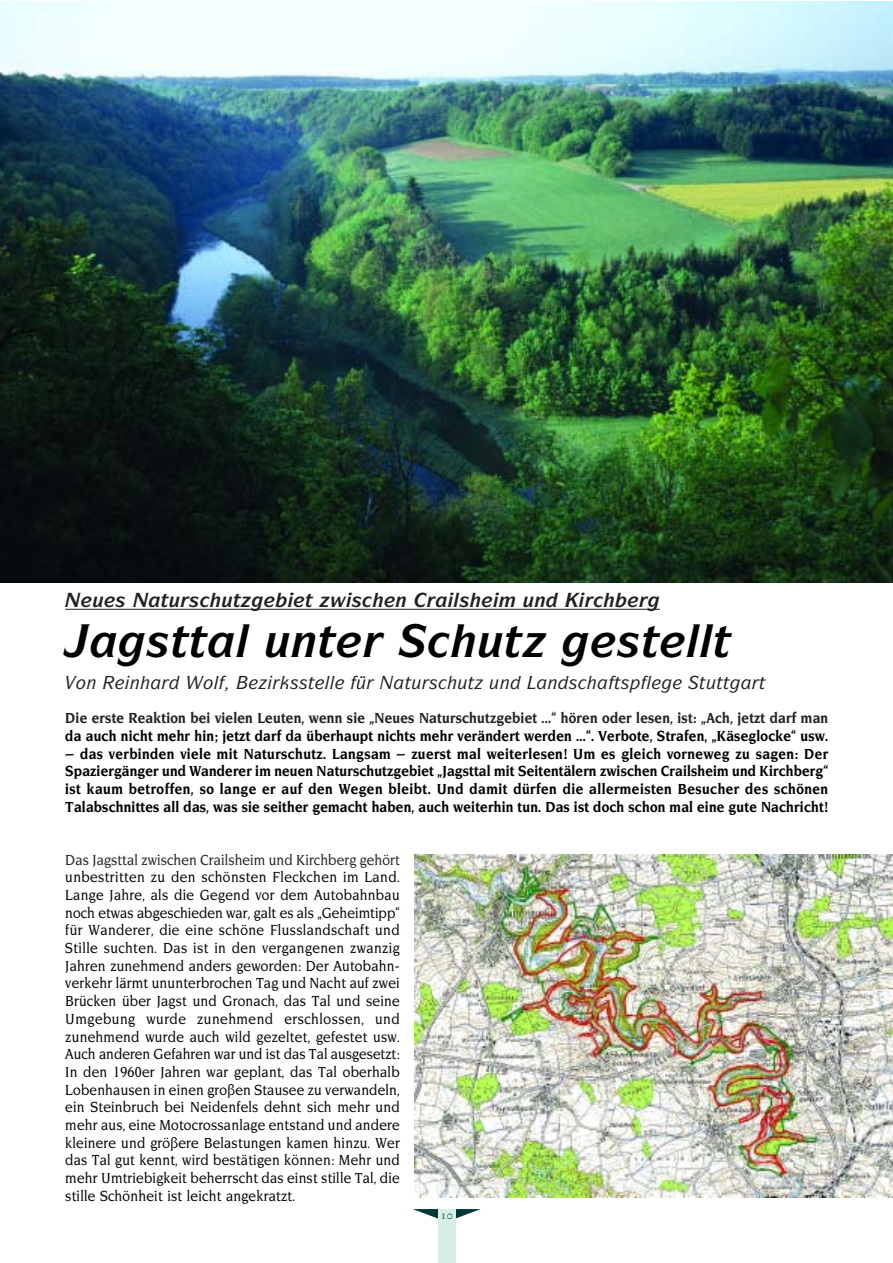
<style>
.page{position:relative;width:893px;height:1263px;background:#fff}
.page>*{position:absolute;margin:0;border:0;box-sizing:border-box;transform-origin:0 0}
.t1{font:italic 700 45px "Symbol";color:#000}
.t2{font:italic 700 19.5px "Symbol";color:#231f1f}
.t3{font:italic 500 18px "Symbol";color:#231f1f}
.t4{font:500 15px/17.7px "Novarese SB";letter-spacing:.02em;color:#000;text-align:justify;scale:.9 1}
.t5{font:700 15px/17.7px "Novarese SB";letter-spacing:.02em;color:#000;text-align:justify;scale:.9 1}
.t6{font:700 15px "Novarese SB";letter-spacing:.02em;color:#231f1f;scale:.9 1}
.t7{font:500 15px "Novarese SB";letter-spacing:.01em;color:#231f1f;scale:.9 1}
.t8{font:12px "Gas Reg Old";color:#45555f}
</style>
<div class="page">
<svg style="left:413px;top:1209px;width:67px;height:13px"></svg>
<div style="left:438px;top:1209px;width:17px;height:54px;background:#d5efe6"></div>
<img style="left:0;top:2px;width:892px;height:581px">
<hr style="left:65px;top:609px;width:595px;height:1px;background:#231f1f">
<img style="left:414px;top:855px;width:478px;height:342px">
<svg style="left:564px;top:608px;width:95px;height:2px"></svg>
<svg style="left:241px;top:608px;width:154px;height:2px"></svg>
<h2 class="t2" style="left:161px;top:593px;width:81px">▼◆ ▲ ◆▼</h2>
<h2 class="t2" style="left:396px;top:593px;width:75px">■ ●▲</h2>
<h1 class="t1" style="left:147px;top:625px;width:190px">▲▼▼ ● ◆■▼</h1>
<h1 class="t1" style="left:617px;top:625px;width:115px">▲▼ ●●▼</h1>
<p class="t3" style="left:130px;top:676px;width:12px">■</p>
<p class="t3" style="left:290px;top:676px;width:78px">▲▲▼ ●● ✓</p>
<p class="t3" style="left:405px;top:676px;width:106px">▼◆ ▲ ◆▼ ◆■</p>
<p class="t3" style="left:614px;top:676px;width:39px">▼▲ ●</p>
<p class="t3" style="left:699px;top:676px;width:32px">▼◆▼▼</p>
<p class="t6" style="left:65px;top:710px;width:849px">Die erste Reaktion bei vielen Leuten, wenn sie „Neues Naturschutzgebiet ...“ hören oder lesen, ist: „Ach, jetzt darf man</p>
<p class="t5" style="left:65px;top:727px;width:849px">da auch nicht mehr hin; jetzt darf da überhaupt nichts mehr verändert werden ...“. Verbote, Strafen, „Käseglocke“ usw.</p>
<p class="t5" style="left:65px;top:745px;width:849px">– das verbinden viele mit Naturschutz. Langsam – zuerst mal weiterlesen! Um es gleich vorneweg zu sagen: Der Spaziergänger und Wanderer im neuen Naturschutzgebiet „Jagsttal mit Seitentälern zwischen Crailsheim und Kirchberg“ ist kaum betroffen, so lange er auf den Wegen bleibt. Und damit dürfen die allermeisten Besucher des schönen Talabschnittes all das, was sie seither gemacht haben, auch weiterhin tun. Das ist doch schon mal eine gute Nachricht!</p>
<p class="t7" style="left:65px;top:852px;width:373px">Das Jagsttal zwischen Crailsheim und Kirchberg gehört</p>
<p class="t4" style="left:65px;top:869px;width:373px">unbestritten zu den schönsten Fleckchen im Land.<br>Lange Jahre, als die Gegend vor dem Autobahnbau noch etwas abgeschieden war, galt es als „Geheimtipp“ für Wanderer, die eine schöne Flusslandschaft und Stille suchten. Das ist in den vergangenen zwanzig Jahren zunehmend anders geworden: Der Autobahn&shy;verkehr lärmt ununterbrochen Tag und Nacht auf zwei Brücken über Jagst und Gronach, das Tal und seine Umgebung wurde zunehmend erschlossen, und zunehmend wurde auch wild gezeltet, gefestet usw.<br>Auch anderen Gefahren war und ist das Tal ausgesetzt:<br>In den 1960er Jahren war geplant, das Tal oberhalb Lobenhausen in einen großen Stausee zu verwandeln, ein Steinbruch bei Neidenfels dehnt sich mehr und mehr aus, eine Motocrossanlage entstand und andere kleinere und größere Belastungen kamen hinzu. Wer das Tal gut kennt, wird bestätigen können: Mehr und mehr Umtriebigkeit beherrscht das einst stille Tal, die stille Schönheit ist leicht angekratzt.</p>
<p class="t8" style="left:441px;top:1209px;width:14px">10</p>
</div>
